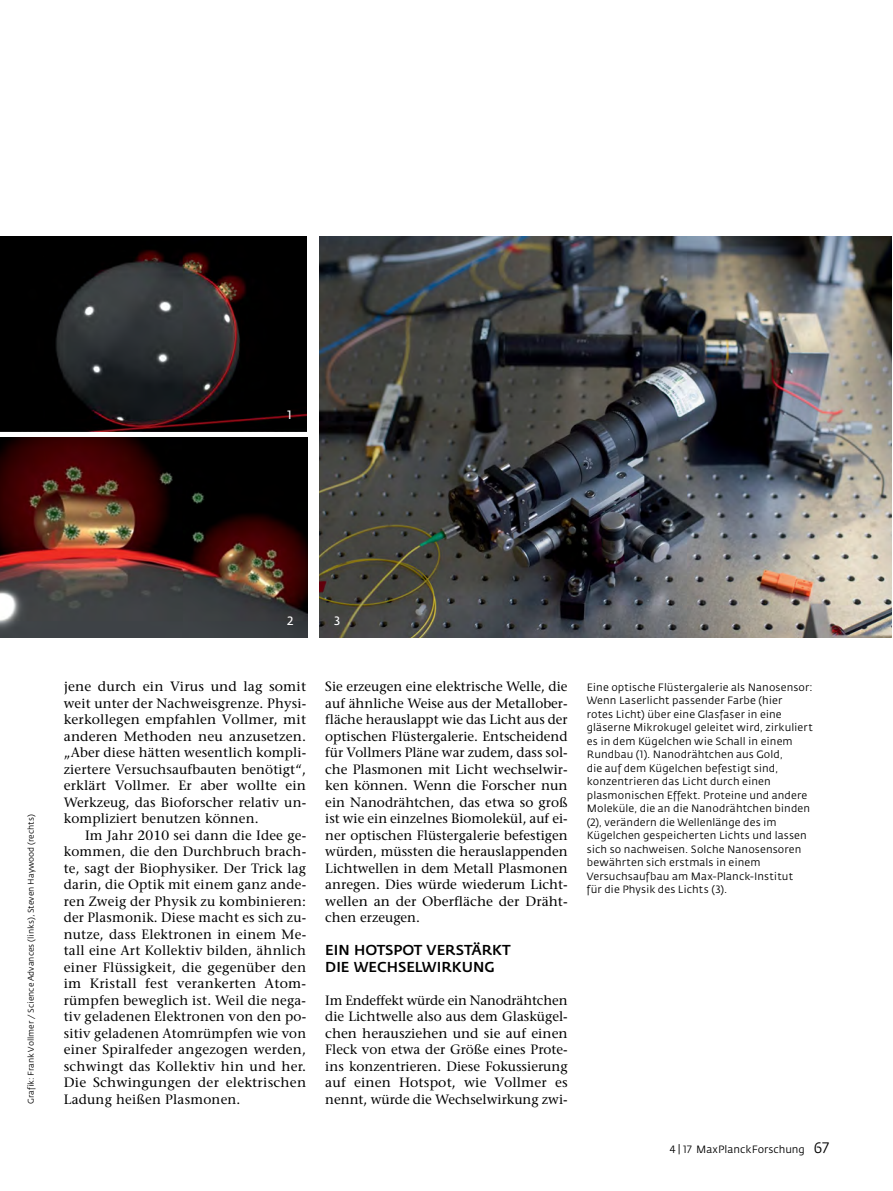
<style>
.page{position:relative;width:893px;height:1191px;background:#fff}
.page>*{position:absolute;margin:0;border:0;box-sizing:border-box;transform-origin:0 0}
.t1{font:500 14.25px/16.5px "Fedra Sans";color:#000}
.t2{font:13.5px/16.5px "Stone Serif";letter-spacing:.01em;color:#000;text-align:justify}
.t3{font:12px "Fedra Sans Normal SC";color:#fff}
.t4{font:10.5px/13.5px "Fedra Sans";letter-spacing:.01em;color:#000}
.t5{font:8.25px "Fedra Sans";color:#000}
.s1{font-family:"Fedra Sans Book SC"}
.s2{font-family:"Fedra Sans Book SC";font-size:15px}
</style>
<div class="page">
<img style="left:0;top:236px;width:307px;height:196px">
<img style="left:0;top:438px;width:307px;height:199px">
<img style="left:320px;top:236px;width:572px;height:401px">
<p class="t3" style="left:287px;top:409px;width:6px">1</p>
<p class="t5" style="left:27px;top:1104px;width:291px;rotate:-90deg">Grafik: Frank Vollmer / Science Advances (links), Steven Haywood (rechts)</p>
<p class="t3" style="left:287px;top:614px;width:8px">2</p>
<p class="t3" style="left:334px;top:614px;width:8px">3</p>
<p class="t2" style="left:64px;top:678px;width:244px">jene durch ein Virus und lag somit weit unter der Nachweisgrenze. Physi&shy;kerkollegen empfahlen Vollmer, mit anderen Methoden neu anzusetzen. „Aber diese hätten wesentlich kompli&shy;ziertere Versuchsaufbauten benötigt“, erklärt Vollmer. Er aber wollte ein Werkzeug, das Bioforscher relativ un&shy;kompliziert benutzen können.</p>
<p class="t2" style="left:64px;top:826px;width:244px;text-indent:21px">Im Jahr 2010 sei dann die Idee ge&shy;kommen, die den Durchbruch brach&shy;te, sagt der Biophysiker. Der Trick lag darin, die Optik mit einem ganz ande&shy;ren Zweig der Physik zu kombinieren: der Plasmonik. Diese macht es sich zu&shy;nutze, dass Elektronen in einem Me&shy;tall eine Art Kollektiv bilden, ähnlich einer Flüssigkeit, die gegenüber den im Kristall fest verankerten Atom&shy;rümpfen beweglich ist. Weil die nega&shy;tiv geladenen Elektronen von den po&shy;sitiv geladenen Atomrümpfen wie von einer Spiralfeder angezogen werden, schwingt das Kollektiv hin und her.<br>Die Schwingungen der elektrischen Ladung heißen Plasmonen.</p>
<p class="t2" style="left:325px;top:678px;width:244px">Sie erzeugen eine elektrische Welle, die auf ähnliche Weise aus der Metallober&shy;fläche herauslappt wie das Licht aus der optischen Flüstergalerie. Entscheidend für Vollmers Pläne war zudem, dass sol&shy;che Plasmonen mit Licht wechselwir&shy;ken können. Wenn die Forscher nun ein Nanodrähtchen, das etwa so groß ist wie ein einzelnes Biomolekül, auf ei&shy;ner optischen Flüstergalerie befestigen würden, müssten die herauslappenden Lichtwellen in dem Metall Plasmonen anregen. Dies würde wiederum Licht&shy;wellen an der Oberfläche der Dräht&shy;chen erzeugen.</p>
<p class="t1" style="left:325px;top:942px;width:187px">EIN HOTSPOT VERSTÄRKT<br>DIE WECHSELWIRKUNG</p>
<p class="t2" style="left:325px;top:991px;width:244px">Im Endeffekt würde ein Nanodrähtchen die Lichtwelle also aus dem Glaskügel&shy;chen herausziehen und sie auf einen Fleck von etwa der Größe eines Prote&shy;ins konzentrieren. Diese Fokussierung auf einen Hotspot, wie Vollmer es nennt, würde die Wechselwirkung zwi-</p>
<p class="t4" style="left:587px;top:680px;width:227px">Eine optische Flüstergalerie als Nanosensor:<br>Wenn Laserlicht passender Farbe (hier<br>rotes Licht) über eine Glasfaser in eine gläserne Mikrokugel geleitet wird, zirkuliert es in dem Kügelchen wie Schall in einem Rundbau (<span class="s1">1</span>). Nanodrähtchen aus Gold,<br>die auf dem Kügelchen befestigt sind, konzentrieren das Licht durch einen plasmonischen Effekt. Proteine und andere Moleküle, die an die Nanodrähtchen binden (<span class="s1">2</span>), verändern die Wellenlänge des im Kügelchen gespeicherten Lichts und lassen sich so nachweisen. Solche Nanosensoren bewährten sich erstmals in einem Versuchsaufbau am Max-Planck-Institut<br>für die Physik des Lichts (<span class="s1">3</span>).</p>
<p class="t4" style="left:670px;top:1143px;width:161px"><span class="s1">4 | 17</span> MaxPlanckForschung <span class="s2">67</span></p>
</div>
